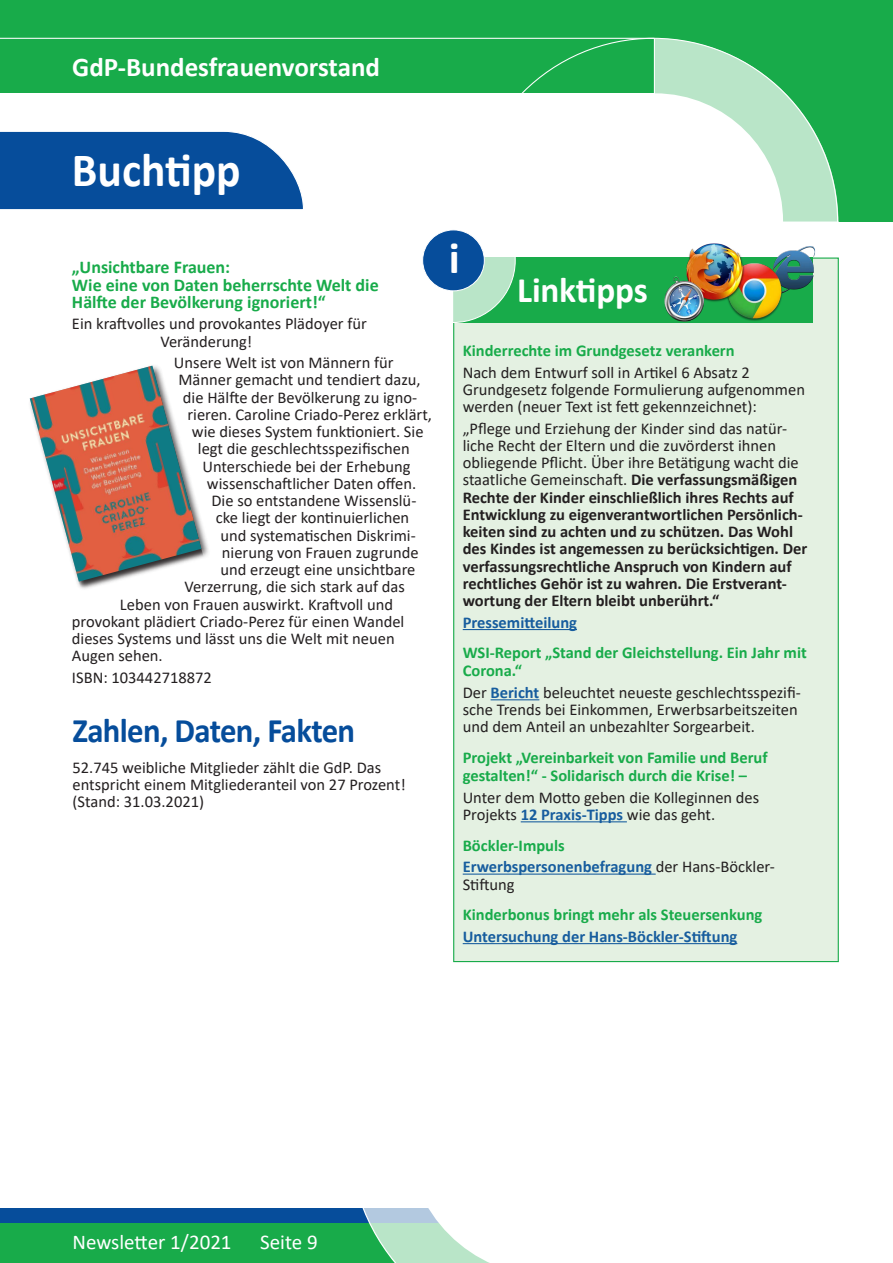
<style>
.page{position:relative;width:893px;height:1263px;background:#fff}
.page>*{position:absolute;margin:0;border:0;box-sizing:border-box;transform-origin:0 0}
.t1{font:700 48px "Calibri";color:#fff;scale:.95 1}
.t2{font:700 45px "Calibri";color:#fff}
.t3{font:700 36px "Calibri";letter-spacing:-.005em;color:#fff}
.t4{font:700 34.5px "Calibri";letter-spacing:-.02em;color:#064d9b;scale:.95 1}
.t5{font:700 27px "Calibri";color:#fff}
.t6{font:21px "Calibri";color:#fff}
.t7{font:700 18px/17.2px "Calibri";color:#18ab4a}
.t8{font:16.5px/17.2px "Calibri";color:#231f20}
.t9{font:700 16.5px/17.2px "Calibri";color:#231f20}
.t10{font:700 16.5px/18px "Calibri";color:#18ab4a}
.t11{font:700 16.5px/21.5px "Calibri";color:#175d9e}
.s1{font-weight:400}
.s2{font-weight:700;color:#175d9e}
.s3{color:#18ab4a}
.s4{font-weight:400;color:#231f20}
</style>
<div class="page">
<div style="left:0;top:1222px;width:553px;height:41px;background:#18ab4a"></div>
<div style="left:0;top:1208px;width:455px;height:14px;background:#064d9b"></div>
<svg style="left:349px;top:962px;width:203px;height:301px"></svg>
<div style="left:0;top:0;width:893px;height:222px;background:#18ab4a"></div>
<div style="left:0;top:93px;width:655px;height:257px;background:#fff"></div>
<svg style="left:654px;top:38px;width:184px;height:184px"></svg>
<hr style="left:0;top:38px;width:654px;height:1px;background:#fff">
<div style="left:453px;top:257px;width:386px;height:705px;background:#e4f1e2;border:1px solid #18ab4a"></div>
<div style="left:454px;top:258px;width:359px;height:65px;background:#18ab4a"></div>
<svg style="left:391px;top:198px;width:124px;height:124px"></svg>
<div style="left:423px;top:230px;width:61px;height:61px;background:#064d9b;border-radius:50%"></div>
<div style="left:422px;top:229px;width:63px;height:62px;border:1px solid #fff;border-radius:50%"></div>
<hr style="left:463px;top:629px;width:114px;height:1px;background:#175d9e">
<hr style="left:491px;top:699px;width:48px;height:1px;background:#175d9e">
<hr style="left:521px;top:821px;width:106px;height:1px;background:#175d9e">
<hr style="left:463px;top:873px;width:193px;height:2px;background:#175d9e">
<hr style="left:463px;top:943px;width:274px;height:1px;background:#175d9e">
<img style="left:642px;top:243px;width:197px;height:86px">
<svg style="left:0;top:131px;width:304px;height:79px;background:#1b5ca3"></svg>
<div style="left:30px;top:366px;width:176px;height:223px;background:#231f20;opacity:.75"></div>
<img style="left:30px;top:366px;width:171px;height:216px">
<h3 class="t5" style="left:72px;top:48px;width:309px">GdP-Bundesfrauenvorstand</h3>
<h1 class="t1" style="left:72px;top:136px;width:179px">Buchtipp</h1>
<p class="t7" style="left:72px;top:258px;width:308px">„Unsichtbare Frauen:<br>Wie eine von Daten beherrschte Welt die<br>Hälfte der Bevölkerung ignoriert!“</p>
<p class="t8" style="left:160px;top:315px;width:208px;text-indent:-88px">Ein kraftvolles und provokantes Plädoyer für<br>Veränderung!</p>
<p class="t8" style="left:174px;top:353px;width:221px">Unsere Welt ist von Männern für</p>
<p class="t8" style="left:178px;top:371px;width:244px">Männer gemacht und tendiert dazu,</p>
<p class="t8" style="left:183px;top:388px;width:236px">die Hälfte der Bevölkerung zu igno-</p>
<p class="t8" style="left:187px;top:405px;width:246px">rieren. Caroline Criado-Perez erklärt,</p>
<p class="t8" style="left:192px;top:422px;width:233px">wie dieses System funktioniert. Sie</p>
<p class="t8" style="left:198px;top:440px;width:213px">legt die geschlechtsspezifischen</p>
<p class="t8" style="left:202px;top:457px;width:210px">Unterschiede bei der Erhebung</p>
<p class="t8" style="left:207px;top:474px;width:211px">wissenschaftlicher Daten offen.</p>
<p class="t8" style="left:211px;top:491px;width:206px">Die so entstandene Wissenslü-</p>
<p class="t8" style="left:216px;top:509px;width:195px">cke liegt der kontinuierlichen</p>
<p class="t8" style="left:220px;top:526px;width:197px">und systematischen Diskrimi-</p>
<p class="t8" style="left:222px;top:543px;width:198px">nierung von Frauen zugrunde</p>
<p class="t8" style="left:220px;top:560px;width:197px">und erzeugt eine unsichtbare</p>
<p class="t8" style="left:184px;top:578px;width:222px">Verzerrung, die sich stark auf das</p>
<p class="t8" style="left:120px;top:595px;width:275px">Leben von Frauen auswirkt. Kraftvoll und</p>
<p class="t8" style="left:72px;top:612px;width:334px">provokant plädiert Criado-Perez für einen Wandel</p>
<p class="t8" style="left:72px;top:629px;width:324px">dieses Systems und lässt uns die Welt mit neuen</p>
<p class="t8" style="left:72px;top:647px;width:92px">Augen sehen.</p>
<p class="t8" style="left:72px;top:668px;width:141px">ISBN: 103442718872</p>
<h3 class="t4" style="left:73px;top:706px;width:299px">Zahlen, Daten, Fakten</h3>
<p class="t8" style="left:73px;top:758px;width:335px">52.745 weibliche Mitglieder zählt die GdP. Das entspricht einem Mitgliederanteil von 27 Prozent! (Stand: 31.03.2021)</p>
<h2 class="t2" style="left:449px;top:226px;width:13px">i</h2>
<h3 class="t3" style="left:517px;top:265px;width:132px">Linktipps</h3>
<p class="t10" style="left:463px;top:341px;width:273px">Kinderrechte im Grundgesetz verankern</p>
<p class="t8" style="left:463px;top:363px;width:344px">Nach dem Entwurf soll in Artikel 6 Absatz 2<br>Grundgesetz folgende Formulierung aufgenommen werden (neuer Text ist fett gekennzeichnet):</p>
<p class="t9" style="left:463px;top:419px;width:346px"><span class="s1">„Pflege und Erziehung der Kinder sind das natür&shy;liche Recht der Eltern und die zuvörderst ihnen obliegende Pflicht. Über ihre Betätigung wacht die staatliche Gemeinschaft.</span> Die verfassungsmäßigen Rechte der Kinder einschließlich ihres Rechts auf Entwicklung zu eigenverantwortlichen Persönlich&shy;keiten sind zu achten und zu schützen. Das Wohl des Kindes ist angemessen zu berücksichtigen. Der verfassungsrechtliche Anspruch von Kindern auf rechtliches Gehör ist zu wahren. Die Erstverant&shy;wortung der Eltern bleibt unberührt.“</p>
<p class="t11" style="left:463px;top:611px;width:116px">Pressemitteilung</p>
<p class="t10" style="left:463px;top:644px;width:346px">WSI-Report „Stand der Gleichstellung. Ein Jahr mit<br>Corona.“</p>
<p class="t8" style="left:463px;top:683px;width:340px">Der <span class="s2">Bericht</span> beleuchtet neueste geschlechtsspezifi&shy;sche Trends bei Einkommen, Erwerbsarbeitszeiten und dem Anteil an unbezahlter Sorgearbeit.</p>
<p class="t10" style="left:463px;top:748px;width:306px">Projekt „Vereinbarkeit von Familie und Beruf gestalten!“ - Solidarisch durch die Krise! –</p>
<p class="t8" style="left:463px;top:788px;width:298px">Unter dem Motto geben die Kolleginnen des<br>Projekts <span class="s2">12 Praxis-Tipps</span> wie das geht.</p>
<p class="t11" style="left:463px;top:834px;width:314px"><span class="s3">Böckler-Impuls<br></span>Erwerbspersonenbefragung <span class="s4">der Hans-Böckler-</span></p>
<p class="t8" style="left:463px;top:875px;width:54px">Stiftung</p>
<p class="t10" style="left:463px;top:905px;width:301px">Kinderbonus bringt mehr als Steuersenkung</p>
<p class="t11" style="left:463px;top:925px;width:276px">Untersuchung der Hans-Böckler-Stiftung</p>
<p class="t6" style="left:73px;top:1227px;width:161px">Newsletter 1/2021</p>
<p class="t6" style="left:260px;top:1227px;width:59px">Seite 9</p>
</div>
